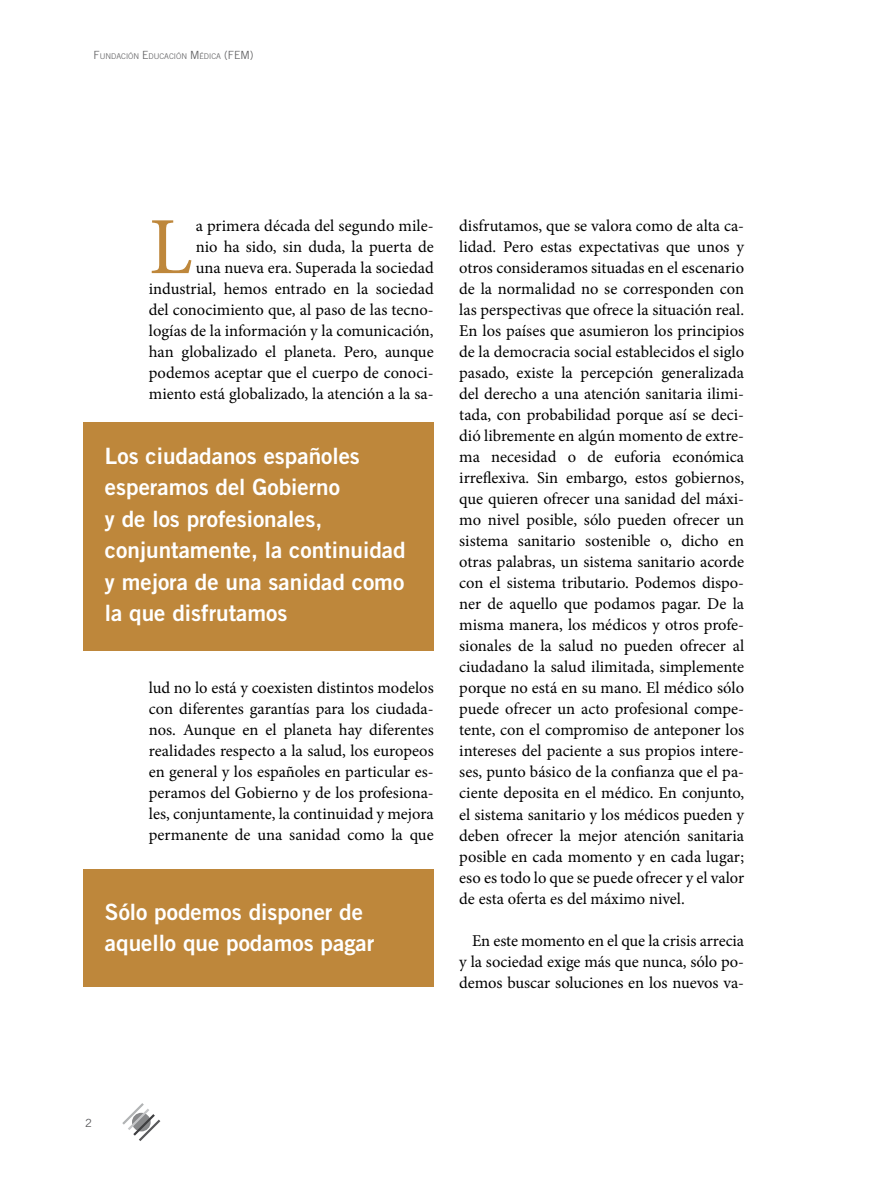
<style>
.page{position:relative;width:893px;height:1191px;background:#fff}
.page>*{position:absolute;margin:0;border:0;box-sizing:border-box;transform-origin:0 0}
.t1{font:81.15px "Minion Pro";color:#be873b}
.t2{font:22.5px/31.5px "Trade Gothic LT Std Bd 2";color:#fff}
.t3{font:16.5px/21px "Minion Pro";color:#000;text-align:justify}
.t4{font:11.25px "Trade Gothic LT Std";color:#58585a}
.t5{font:300 7.8px "Trade Gothic LT Std";color:#58585a}
.s1{font-size:11.25px}
</style>
<div class="page">
<svg style="left:122px;top:1103px;width:38px;height:38px"></svg>
<div style="left:84px;top:422px;width:350px;height:229px;background:#be873b"></div>
<div style="left:84px;top:869px;width:350px;height:117px;background:#be873b"></div>
<p class="t5" style="left:94px;top:52px;width:161px"><span class="s1">F</span>UNDACIÓN <span class="s1">E</span>DUCACIÓN <span class="s1">M</span>ÉDICA <span class="s1">(FEM)</span></p>
<p class="t3" style="left:149px;top:215px;width:286px;text-align:right">a primera década del segundo mile-<br>nio ha sido, sin duda, la puerta de<br>una nueva era. Superada la sociedad industrial, hemos entrado en la sociedad del conocimiento que, al paso de las tecno&shy;logías de la información y la comunicación, han globalizado el planeta. Pero, aunque podemos aceptar que el cuerpo de conoci&shy;miento está globalizado, la atención a la sa-</p>
<h1 class="t1" style="left:149px;top:193px;width:45px">L</h1>
<h2 class="t2" style="left:105px;top:439px;width:302px">Los ciudadanos españoles esperamos del Gobierno<br>y de los profesionales, conjuntamente, la continuidad y mejora de una sanidad como la que disfrutamos</h2>
<p class="t3" style="left:149px;top:677px;width:286px">lud no lo está y coexisten distintos modelos con diferentes garantías para los ciudada&shy;nos. Aunque en el planeta hay diferentes realidades respecto a la salud, los europeos en general y los españoles en particular es&shy;peramos del Gobierno y de los profesiona&shy;les, conjuntamente, la continuidad y mejora permanente de una sanidad como la que</p>
<h2 class="t2" style="left:105px;top:895px;width:271px">Sólo podemos disponer de aquello que podamos pagar</h2>
<p class="t3" style="left:459px;top:215px;width:287px">disfrutamos, que se valora como de alta ca&shy;lidad. Pero estas expectativas que unos y otros consideramos situadas en el escenario de la normalidad no se corresponden con las perspectivas que ofrece la situación real.<br>En los países que asumieron los principios de la democracia social establecidos el siglo pasado, existe la percepción generalizada del derecho a una atención sanitaria ilimi&shy;tada, con probabilidad porque así se deci&shy;dió libremente en algún momento de extre&shy;ma necesidad o de euforia económica irreflexiva. Sin embargo, estos gobiernos, que quieren ofrecer una sanidad del máxi&shy;mo nivel posible, sólo pueden ofrecer un sistema sanitario sostenible o, dicho en otras palabras, un sistema sanitario acorde con el sistema tributario. Podemos dispo&shy;ner de aquello que podamos pagar. De la misma manera, los médicos y otros profe&shy;sionales de la salud no pueden ofrecer al ciudadano la salud ilimitada, simplemente porque no está en su mano. El médico sólo puede ofrecer un acto profesional compe&shy;tente, con el compromiso de anteponer los intereses del paciente a sus propios intere&shy;ses, punto básico de la confianza que el pa&shy;ciente deposita en el médico. En conjunto, el sistema sanitario y los médicos pueden y deben ofrecer la mejor atención sanitaria posible en cada momento y en cada lugar; eso es todo lo que se puede ofrecer y el valor de esta oferta es del máximo nivel.</p>
<p class="t3" style="left:459px;top:930px;width:286px;text-indent:13px">En este momento en el que la crisis arrecia y la sociedad exige más que nunca, sólo po&shy;demos buscar soluciones en los nuevos va-</p>
<p class="t4" style="left:85px;top:1116px;width:8px">2</p>
</div>
